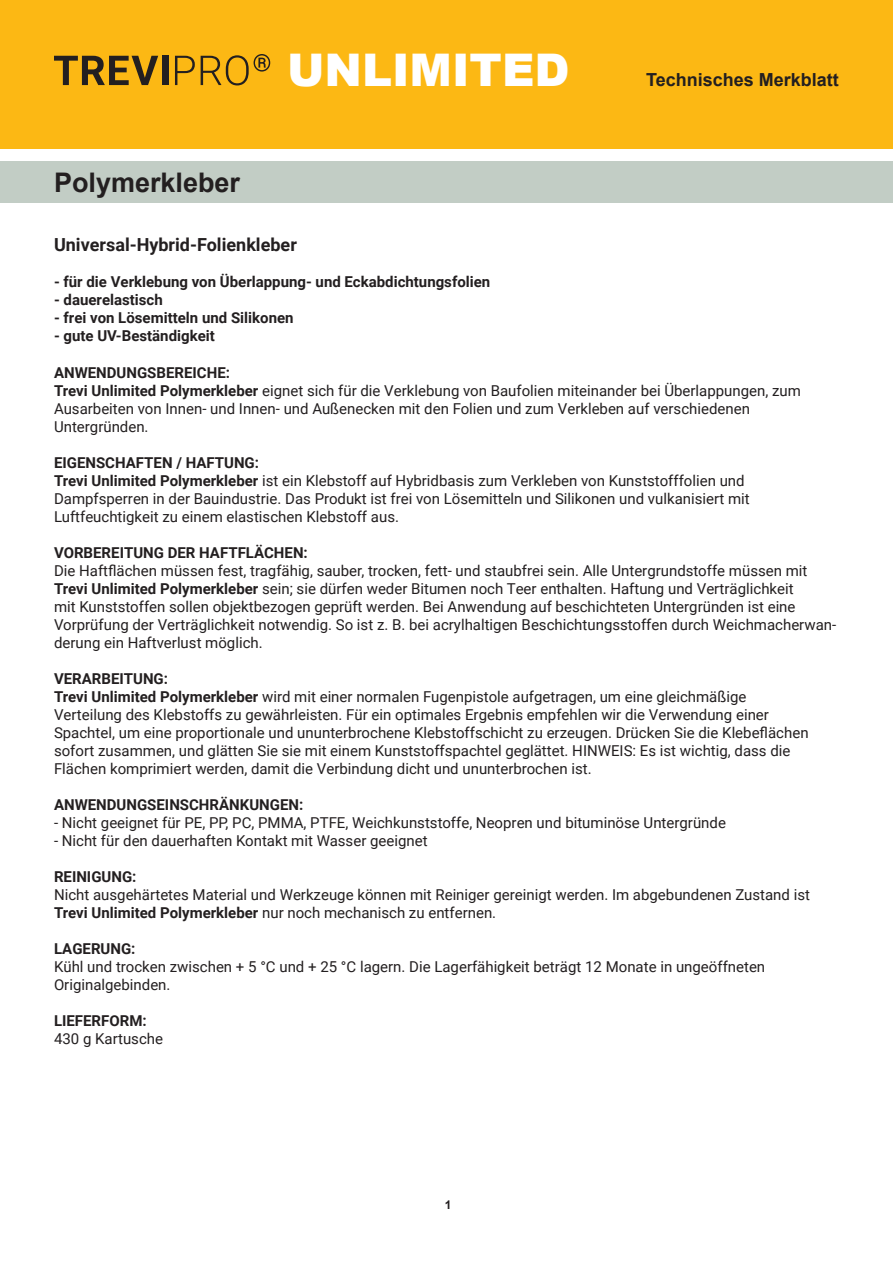
<style>
.page{position:relative;width:893px;height:1263px;background:#fff}
.page>*{position:absolute;margin:0;border:0;box-sizing:border-box;transform-origin:0 0}
.t1{font:900 45px "Arial";color:#fff}
.t2{font:700 27px "Arial";color:#231f20}
.t3{font:700 18px "Roboto";color:#231f20}
.t4{font:700 18px "Arial";color:#231f20}
.t5{font:15px/18px "Roboto";color:#231f20}
.t6{font:700 15px "Roboto";color:#231f20}
.t7{font:700 12px "Arial";color:#231f20}
.s1{font-weight:700}
</style>
<div class="page">
<div style="left:0;top:0;width:893px;height:148px;background:#fcb814"></div>
<div style="left:0;top:161px;width:893px;height:41px;background:#c2cdc5"></div>
<svg style="left:54px;top:56px;width:104px;height:29px"></svg>
<div style="left:162px;top:56px;width:6px;height:29px;background:#231f20"></div>
<svg style="left:175px;top:56px;width:20px;height:29px"></svg>
<svg style="left:201px;top:54px;width:69px;height:31px"></svg>
<h2 class="t2" style="left:54px;top:163px;width:188px">Polymerkleber</h2>
<h1 class="t1" style="left:287px;top:37px;width:284px">UNLIMITED</h1>
<p class="t3" style="left:54px;top:232px;width:244px">Universal‐Hybrid‐Folienkleber</p>
<p class="t6" style="left:54px;top:271px;width:438px">- für die Verklebung von Überlappung- und Eckabdichtungsfolien</p>
<p class="t6" style="left:54px;top:289px;width:110px">- dauerelastisch</p>
<p class="t6" style="left:54px;top:307px;width:241px">- frei von Lösemitteln und Silikonen</p>
<p class="t6" style="left:54px;top:325px;width:162px">- gute UV-Beständigkeit</p>
<p class="t4" style="left:646px;top:67px;width:194px">Technisches Merkblatt</p>
<p class="t6" style="left:54px;top:362px;width:177px">ANWENDUNGSBEREICHE:</p>
<p class="t5" style="left:54px;top:381px;width:748px"><span class="s1">Trevi Unlimited Polymerkleber</span> eignet sich für die Verklebung von Baufolien miteinander bei Überlappungen, zum</p>
<p class="t5" style="left:54px;top:399px;width:697px">Ausarbeiten von Innen- und Innen- und Außenecken mit den Folien und zum Verkleben auf verschiedenen</p>
<p class="t5" style="left:54px;top:417px;width:96px">Untergründen.</p>
<p class="t6" style="left:54px;top:452px;width:207px">EIGENSCHAFTEN / HAFTUNG:</p>
<p class="t5" style="left:54px;top:471px;width:692px"><span class="s1">Trevi Unlimited Polymerkleber</span> ist ein Klebstoff auf Hybridbasis zum Verkleben von Kunststofffolien und</p>
<p class="t5" style="left:54px;top:489px;width:697px">Dampfsperren in der Bauindustrie. Das Produkt ist frei von Lösemitteln und Silikonen und vulkanisiert mit</p>
<p class="t5" style="left:54px;top:507px;width:346px">Luftfeuchtigkeit zu einem elastischen Klebstoff aus.</p>
<p class="t6" style="left:54px;top:542px;width:255px">VORBEREITUNG DER HAFTFLÄCHEN:</p>
<p class="t5" style="left:54px;top:561px;width:755px">Die Haftflächen müssen fest, tragfähig, sauber, trocken, fett- und staubfrei sein. Alle Untergrundstoffe müssen mit</p>
<p class="t5" style="left:54px;top:579px;width:741px"><span class="s1">Trevi Unlimited Polymerkleber</span> sein; sie dürfen weder Bitumen noch Teer enthalten. Haftung und Verträglichkeit</p>
<p class="t5" style="left:54px;top:597px;width:743px">mit Kunststoffen sollen objektbezogen geprüft werden. Bei Anwendung auf beschichteten Untergründen ist eine</p>
<p class="t5" style="left:54px;top:615px;width:784px">Vorprüfung der Verträglichkeit notwendig. So ist z. B. bei acrylhaltigen Beschichtungsstoffen durch Weichmacherwan&shy;derung ein Haftverlust möglich.</p>
<p class="t6" style="left:54px;top:668px;width:116px">VERARBEITUNG:</p>
<p class="t5" style="left:54px;top:687px;width:694px"><span class="s1">Trevi Unlimited Polymerkleber</span> wird mit einer normalen Fugenpistole aufgetragen, um eine gleichmäßige</p>
<p class="t5" style="left:54px;top:705px;width:716px">Verteilung des Klebstoffs zu gewährleisten. Für ein optimales Ergebnis empfehlen wir die Verwendung einer</p>
<p class="t5" style="left:54px;top:723px;width:756px">Spachtel, um eine proportionale und ununterbrochene Klebstoffschicht zu erzeugen. Drücken Sie die Klebeflächen</p>
<p class="t5" style="left:54px;top:741px;width:738px">sofort zusammen, und glätten Sie sie mit einem Kunststoffspachtel geglättet. HINWEIS: Es ist wichtig, dass die</p>
<p class="t5" style="left:54px;top:759px;width:539px">Flächen komprimiert werden, damit die Verbindung dicht und ununterbrochen ist.</p>
<p class="t6" style="left:54px;top:794px;width:251px">ANWENDUNGSEINSCHRÄNKUNGEN:</p>
<p class="t5" style="left:54px;top:813px;width:673px">- Nicht geeignet für PE, PP, PC, PMMA, PTFE, Weichkunststoffe, Neopren und bituminöse Untergründe</p>
<p class="t5" style="left:54px;top:831px;width:375px">- Nicht für den dauerhaften Kontakt mit Wasser geeignet</p>
<p class="t6" style="left:54px;top:866px;width:84px">REINIGUNG:</p>
<p class="t5" style="left:54px;top:885px;width:757px">Nicht ausgehärtetes Material und Werkzeuge können mit Reiniger gereinigt werden. Im abgebundenen Zustand ist</p>
<p class="t5" style="left:54px;top:903px;width:444px"><span class="s1">Trevi Unlimited Polymerkleber</span> nur noch mechanisch zu entfernen.</p>
<p class="t6" style="left:54px;top:938px;width:83px">LAGERUNG:</p>
<p class="t5" style="left:54px;top:957px;width:713px">Kühl und trocken zwischen + 5 °C und + 25 °C lagern. Die Lagerfähigkeit beträgt 12 Monate in ungeöffneten</p>
<p class="t5" style="left:54px;top:975px;width:118px">Originalgebinden.</p>
<p class="t6" style="left:54px;top:1010px;width:94px">LIEFERFORM:</p>
<p class="t5" style="left:54px;top:1029px;width:111px">430 g Kartusche</p>
<p class="t7" style="left:445px;top:1196px;width:8px">1</p>
</div>
